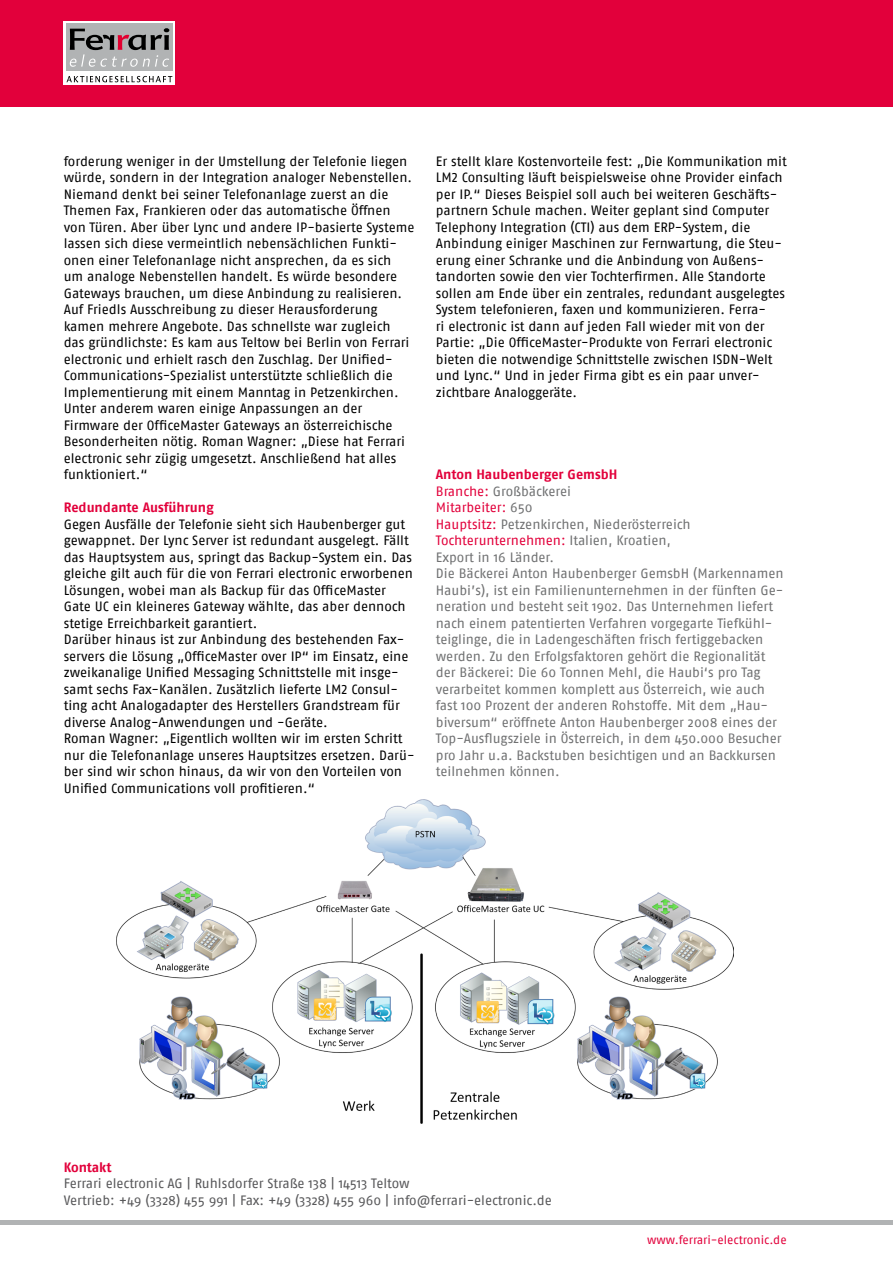
<style>
.page{position:relative;width:893px;height:1263px;background:#fff}
.page>*{position:absolute;margin:0;border:0;box-sizing:border-box;transform-origin:0 0}
.t1{font:13.5px/16.5px "Fago No Regular LF";letter-spacing:-.005em;color:#000}
.t2{font:13.5px/16.5px "Fago No";letter-spacing:-.005em;color:#707172}
.t3{font:13.5px/16.5px "Fago No";letter-spacing:-.005em;color:#58585a}
.t4{font:13.5px "Fago No Bold Lf";color:#e2003b}
.t5{font:12px "Fago No Regular LF";letter-spacing:-.005em;color:#e2003b}
.s1{color:#e2003b}
</style>
<div class="page">
<div style="left:0;top:0;width:893px;height:106px;background:#e2003b"></div>
<div style="left:64px;top:21px;width:111px;height:64px;background:#fff"></div>
<svg style="left:66px;top:76px;width:106px;height:7px"></svg>
<div style="left:66px;top:24px;width:107px;height:47px;background:#b1b3b4"></div>
<svg style="left:69px;top:28px;width:100px;height:39px"></svg>
<div style="left:0;top:1220px;width:893px;height:5px;background:#b1b3b4"></div>
<img style="left:117px;top:799px;width:617px;height:325px">
<p class="t1" style="left:64px;top:153px;width:352px">forderung weniger in der Umstellung der Telefonie liegen würde, sondern in der Integration analoger Nebenstellen.<br>Niemand denkt bei seiner Telefonanlage zuerst an die Themen Fax, Frankieren oder das automatische Öffnen von Türen. Aber über Lync und andere IP-basierte Systeme lassen sich diese vermeintlich nebensächlichen Funkti&shy;onen einer Telefonanlage nicht ansprechen, da es sich<br>um analoge Nebenstellen handelt. Es würde besondere Gateways brauchen, um diese Anbindung zu realisieren.<br>Auf Friedls Ausschreibung zu dieser Herausforderung kamen mehrere Angebote. Das schnellste war zugleich<br>das gründlichste: Es kam aus Teltow bei Berlin von Ferrari electronic und erhielt rasch den Zuschlag. Der Unified-Communications-Spezialist unterstützte schließlich die Implementierung mit einem Manntag in Petzenkirchen.<br>Unter anderem waren einige Anpassungen an der Firmware der OfficeMaster Gateways an österreichische Besonderheiten nötig. Roman Wagner: „Diese hat Ferrari electronic sehr zügig umgesetzt. Anschließend hat alles funktioniert.“</p>
<p class="t4" style="left:64px;top:500px;width:151px">Redundante Ausführung</p>
<p class="t1" style="left:64px;top:516px;width:352px">Gegen Ausfälle der Telefonie sieht sich Haubenberger gut gewappnet. Der Lync Server ist redundant ausgelegt. Fällt das Hauptsystem aus, springt das Backup-System ein. Das gleiche gilt auch für die von Ferrari electronic erworbenen Lösungen, wobei man als Backup für das OfficeMaster Gate UC ein kleineres Gateway wählte, das aber dennoch stetige Erreichbarkeit garantiert.<br>Darüber hinaus ist zur Anbindung des bestehenden Fax&shy;servers die Lösung „OfficeMaster over IP“ im Einsatz, eine zweikanalige Unified Messaging Schnittstelle mit insge&shy;samt sechs Fax-Kanälen. Zusätzlich lieferte LM2 Consul&shy;ting acht Analogadapter des Herstellers Grandstream für diverse Analog-Anwendungen und -Geräte.<br>Roman Wagner: „Eigentlich wollten wir im ersten Schritt nur die Telefonanlage unseres Hauptsitzes ersetzen. Darü&shy;ber sind wir schon hinaus, da wir von den Vorteilen von Unified Communications voll profitieren.“</p>
<p class="t1" style="left:436px;top:153px;width:352px">Er stellt klare Kostenvorteile fest: „Die Kommunikation mit LM2 Consulting läuft beispielsweise ohne Provider einfach per IP.“ Dieses Beispiel soll auch bei weiteren Geschäfts&shy;partnern Schule machen. Weiter geplant sind Computer Telephony Integration (CTI) aus dem ERP-System, die Anbindung einiger Maschinen zur Fernwartung, die Steu&shy;erung einer Schranke und die Anbindung von Außens&shy;tandorten sowie den vier Tochterfirmen. Alle Standorte sollen am Ende über ein zentrales, redundant ausgelegtes System telefonieren, faxen und kommunizieren. Ferra-<br>ri electronic ist dann auf jeden Fall wieder mit von der Partie: „Die OfficeMaster-Produkte von Ferrari electronic bieten die notwendige Schnittstelle zwischen ISDN-Welt und Lync.“ Und in jeder Firma gibt es ein paar unver&shy;zichtbare Analoggeräte.</p>
<p class="t4" style="left:436px;top:466px;width:183px">Anton Haubenberger GemsbH</p>
<p class="t2" style="left:436px;top:482px;width:349px"><span class="s1">Branche:</span> Großbäckerei<br><span class="s1">Mitarbeiter:</span> 650<br><span class="s1">Hauptsitz:</span> Petzenkirchen, Niederösterreich <span class="s1">Tochterunternehmen:</span> Italien, Kroatien,<br>Export in 16 Länder.<br>Die Bäckerei Anton Haubenberger GemsbH (Markennamen Haubi’s), ist ein Familienunternehmen in der fünften Ge&shy;neration und besteht seit 1902. Das Unternehmen liefert nach einem patentierten Verfahren vorgegarte Tiefkühl&shy;teiglinge, die in Ladengeschäften frisch fertiggebacken werden. Zu den Erfolgsfaktoren gehört die Regionalität der Bäckerei: Die 60 Tonnen Mehl, die Haubi‘s pro Tag verarbeitet kommen komplett aus Österreich, wie auch fast 100 Prozent der anderen Rohstoffe. Mit dem „Hau&shy;biversum“ eröffnete Anton Haubenberger 2008 eines der Top-Ausflugsziele in Österreich, in dem 450.000 Besucher pro Jahr u.a. Backstuben besichtigen und an Backkursen teilnehmen können.</p>
<p class="t4" style="left:64px;top:1159px;width:49px">Kontakt</p>
<p class="t3" style="left:64px;top:1175px;width:490px">Ferrari electronic AG | Ruhlsdorfer Straße 138 | 14513 Teltow<br>Vertrieb: +49 (3328) 455 991 | Fax: +49 (3328) 455 960 | info@ferrari-electronic.de</p>
<p class="t5" style="left:647px;top:1233px;width:141px">www.ferrari-electronic.de</p>
</div>
